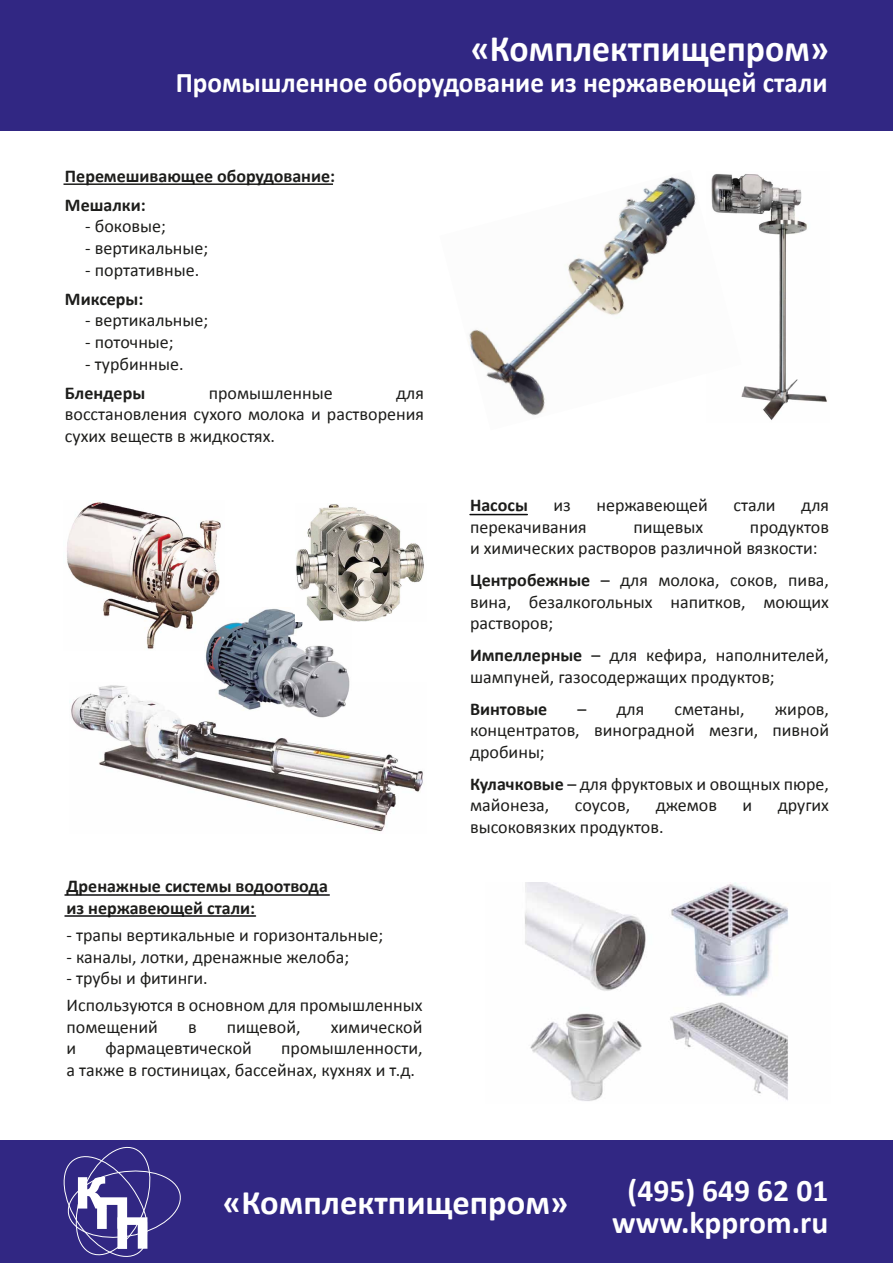
<style>
.page{position:relative;width:893px;height:1263px;background:#fff}
.page>*{position:absolute;margin:0;border:0;box-sizing:border-box;transform-origin:0 0}
.t1{font:700 37.5px "Calibri";color:#fff;scale:.95 1}
.t2{font:700 34.5px "Calibri";color:#fff}
.t3{font:700 31.5px "Calibri";color:#fff}
.t4{font:700 28.5px "Calibri";color:#fff;scale:.95 1}
.t5{font:18px/21.6px "Calibri";color:#1d1d1b}
.t6{font:700 18px/29.1px "Calibri";color:#1d1d1b}
.s1{font-weight:700}
</style>
<div class="page">
<div style="left:0;top:0;width:893px;height:130px;background:#312783"></div>
<div style="left:0;top:1140px;width:893px;height:123px;background:#312783"></div>
<svg style="left:63px;top:1146px;width:118px;height:111px"></svg>
<hr style="left:63px;top:183px;width:270px;height:2px;background:#1d1d1b">
<hr style="left:65px;top:894px;width:264px;height:2px;background:#0e0e0f">
<img style="left:525px;top:882px;width:264px;height:219px">
<img style="left:69px;top:685px;width:354px;height:147px">
<img style="left:67px;top:501px;width:154px;height:148px">
<img style="left:741px;top:174px;width:86px;height:246px">
<img style="left:469px;top:174px;width:272px;height:242px">
<img style="left:204px;top:607px;width:147px;height:112px">
<img style="left:296px;top:504px;width:128px;height:117px">
<hr style="left:65px;top:915px;width:190px;height:2px;background:#0e0e0f">
<hr style="left:470px;top:514px;width:57px;height:1px;background:#0e0e0f">
<h1 class="t1" style="left:471px;top:22px;width:379px">«Комплектпищепром»</h1>
<h3 class="t4" style="left:176px;top:62px;width:688px">Промышленное оборудование из нержавеющей стали</h3>
<p class="t6" style="left:65px;top:161px;width:272px">Перемешивающее оборудование:<br>Мешалки:</p>
<p class="t5" style="left:85px;top:215px;width:82px">- боковые;</p>
<p class="t5" style="left:85px;top:237px;width:125px">- вертикальные;</p>
<p class="t5" style="left:85px;top:258px;width:115px">- портативные.</p>
<p class="t6" style="left:65px;top:284px;width:80px">Миксеры:</p>
<p class="t5" style="left:85px;top:309px;width:125px">- вертикальные;</p>
<p class="t5" style="left:85px;top:331px;width:90px">- поточные;</p>
<p class="t5" style="left:85px;top:352px;width:100px">- турбинные.</p>
<p class="t6" style="left:65px;top:378px;width:82px">Блендеры</p>
<p class="t5" style="left:209px;top:381px;width:125px">промышленные</p>
<p class="t5" style="left:65px;top:381px;width:361px;text-align:justify;text-indent:331px">для восстановления сухого молока и растворения сухих веществ в жидкостях.</p>
<p class="t6" style="left:67px;top:875px;width:263px;line-height:21.6px">Дренажные системы водоотвода из нержавеющей стали:</p>
<p class="t5" style="left:67px;top:924px;width:318px">- трапы вертикальные и горизонтальные;</p>
<p class="t5" style="left:67px;top:945px;width:284px">- каналы, лотки, дренажные желоба;</p>
<p class="t5" style="left:67px;top:964px;width:358px;line-height:27px">- трубы и фитинги.<br>Используются в основном для промышленных</p>
<p class="t5" style="left:67px;top:1015px;width:93px">помещений</p>
<p class="t5" style="left:188px;top:1015px;width:10px">в</p>
<p class="t5" style="left:227px;top:1015px;width:75px">пищевой,</p>
<p class="t5" style="left:331px;top:1015px;width:93px">химической</p>
<p class="t5" style="left:67px;top:1037px;width:11px">и</p>
<p class="t5" style="left:106px;top:1037px;width:148px">фармацевтической</p>
<p class="t5" style="left:67px;top:1037px;width:358px;text-indent:215px">промышленности, а также в гостиницах, бассейнах, кухнях и т.д.</p>
<p class="t6" style="left:470px;top:490px;width:59px">Насосы</p>
<p class="t5" style="left:553px;top:494px;width:19px">из</p>
<p class="t5" style="left:597px;top:494px;width:113px">нержавеющей</p>
<p class="t5" style="left:733px;top:494px;width:44px">стали</p>
<p class="t5" style="left:801px;top:494px;width:29px">для</p>
<p class="t5" style="left:470px;top:515px;width:118px">перекачивания</p>
<p class="t5" style="left:633px;top:515px;width:71px">пищевых</p>
<p class="t5" style="left:470px;top:515px;width:360px;text-indent:280px">продуктов и химических растворов различной вязкости:</p>
<p class="t5" style="left:470px;top:569px;width:361px;text-align:justify"><span class="s1">Центробежные</span> – для молока, соков, пива, вина, безалкогольных напитков, моющих растворов;</p>
<p class="t5" style="left:470px;top:644px;width:361px"><span class="s1">Импеллерные</span> – для кефира, наполнителей, шампуней, газосодержащих продуктов;</p>
<p class="t6" style="left:470px;top:693px;width:79px">Винтовые</p>
<p class="t5" style="left:577px;top:697px;width:68px">– для</p>
<p class="t5" style="left:674px;top:697px;width:72px">сметаны,</p>
<p class="t5" style="left:470px;top:697px;width:361px;text-align:justify;text-indent:305px">жиров, концентратов, виноградной мезги, пивной дробины;</p>
<p class="t5" style="left:470px;top:772px;width:361px"><span class="s1">Кулачковые</span> – для фруктовых и овощных пюре, майонеза,</p>
<p class="t5" style="left:575px;top:794px;width:57px">соусов,</p>
<p class="t5" style="left:656px;top:794px;width:63px">джемов</p>
<p class="t5" style="left:743px;top:794px;width:11px">и</p>
<p class="t5" style="left:778px;top:794px;width:53px">других</p>
<p class="t5" style="left:470px;top:816px;width:195px">высоковязких продуктов.</p>
<h2 class="t2" style="left:223px;top:1178px;width:347px">«Комплектпищепром»</h2>
<h3 class="t3" style="left:628px;top:1168px;width:202px">(495) 649 62 01</h3>
<h3 class="t3" style="left:612px;top:1200px;width:218px">www.kpprom.ru</h3>
</div>
